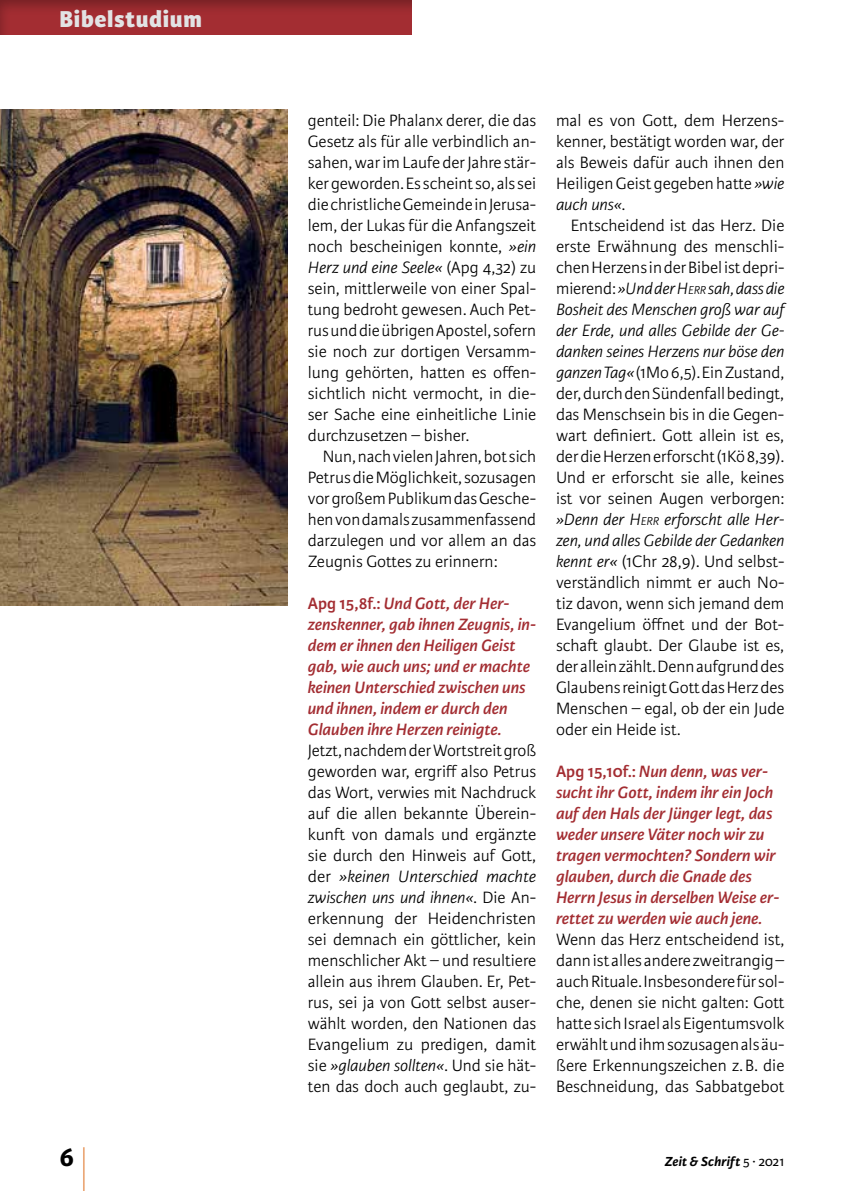
<style>
.page{position:relative;width:844px;height:1191px;background:#fff}
.page>*{position:absolute;margin:0;border:0;box-sizing:border-box;transform-origin:0 0}
.t1{font:300 59.5px "Karmina Sans Basic";color:#df7427;scale:.29 1}
.t2{font:700 28px "Karmina Sans Basic";color:#000}
.t3{font:800 24.5px "Karmina Sans Basic";letter-spacing:.025em;color:#e2e3e4}
.t4{font:300 17.5px/21px "Karmina Sans Basic";color:#000;text-align:justify}
.t5{font:italic 600 17.5px/21px "Karmina Sans Basic";color:#a32d32}
.t6{font:italic 700 14px "Karmina Sans Basic";letter-spacing:.015em;color:#000}
.s1{font-style:italic}
.s2{font-style:normal}
.s3{font-style:italic;font-size:12.25px}
.s4{font-weight:400;font-style:normal}
</style>
<div class="page">
<div style="left:0;top:0;width:413px;height:35px;background:#000;opacity:.3"></div>
<img style="left:0;top:109px;width:288px;height:496px">
<h3 class="t3" style="left:60px;top:4px;width:144px">Bibelstudium</h3>
<p class="t4" style="left:308px;top:110px;width:230px">genteil: Die Phalanx derer, die das Gesetz als für alle verbindlich an&shy;sahen, war im Laufe der Jahre stär&shy;ker geworden. Es scheint so, als sei die christliche Gemeinde in Jerusa&shy;lem, der Lukas für die Anfangszeit noch bescheinigen konnte, <span class="s1">»ein Herz und eine Seele«</span> (Apg 4,32) zu sein, mittlerweile von einer Spal&shy;tung bedroht gewesen. Auch Pet&shy;rus und die übrigen Apostel, sofern sie noch zur dortigen Versamm&shy;lung gehörten, hatten es offen&shy;sichtlich nicht vermocht, in die&shy;ser Sache eine einheitliche Linie durchzusetzen – bisher.</p>
<p class="t4" style="left:308px;top:446px;width:230px;text-indent:15px">Nun, nach vielen Jahren, bot sich Petrus die Möglichkeit, sozusagen vor großem Publikum das Gesche&shy;hen von damals zusammenfassend darzulegen und vor allem an das Zeugnis Gottes zu erinnern:</p>
<p class="t5" style="left:308px;top:593px;width:230px"><span class="s2">Apg 15,8f.:</span> Und Gott, der Her&shy;zenskenner, gab ihnen Zeugnis, in&shy;dem er ihnen den Heiligen Geist gab, wie auch uns; und er machte keinen Unterschied zwischen uns und ihnen, indem er durch den<br>Glauben ihre Herzen reinigte.</p>
<p class="t4" style="left:308px;top:740px;width:230px">Jetzt, nachdem der Wortstreit groß geworden war, ergriff also Petrus das Wort, verwies mit Nachdruck auf die allen bekannte Überein&shy;kunft von damals und ergänzte sie durch den Hinweis auf Gott, der <span class="s1">»keinen Unterschied machte zwischen uns und ihnen«</span>. Die An&shy;erkennung der Heidenchristen sei demnach ein göttlicher, kein menschlicher Akt – und resultiere allein aus ihrem Glauben. Er, Pet&shy;rus, sei ja von Gott selbst auser&shy;wählt worden, den Nationen das Evangelium zu predigen, damit sie <span class="s1">»glauben sollten«</span>. Und sie hät&shy;ten das doch auch geglaubt, zu-</p>
<p class="t4" style="left:556px;top:110px;width:230px">mal es von Gott, dem Herzens&shy;kenner, bestätigt worden war, der als Beweis dafür auch ihnen den Heiligen Geist gegeben hatte <span class="s1">»wie auch uns«</span>.</p>
<p class="t4" style="left:556px;top:215px;width:230px;text-indent:15px">Entscheidend ist das Herz. Die erste Erwähnung des menschli&shy;chen Herzens in der Bibel ist depri&shy;mierend: <span class="s1">»Und der</span> <span class="s1">H</span><span class="s3">ERR</span> <span class="s1">sah, dass die Bosheit des Menschen groß war auf der Erde, und alles Gebilde der Ge&shy;danken seines Herzens nur böse den ganzen Tag«</span> (1Mo 6,5). Ein Zustand, der, durch den Sündenfall bedingt, das Menschsein bis in die Gegen&shy;wart definiert. Gott allein ist es, der die Herzen erforscht (1Kö 8,39).<br>Und er erforscht sie alle, keines ist vor seinen Augen verborgen: <span class="s1">»Denn der</span> <span class="s1">H</span><span class="s3">ERR</span> <span class="s1">erforscht alle Her&shy;zen, und alles Gebilde der Gedanken kennt er«</span> (1Chr 28,9). Und selbst&shy;verständlich nimmt er auch No&shy;tiz davon, wenn sich jemand dem Evangelium öffnet und der Bot&shy;schaft glaubt. Der Glaube ist es, der allein zählt. Denn aufgrund des Glaubens reinigt Gott das Herz des Menschen – egal, ob der ein Jude oder ein Heide ist.</p>
<p class="t5" style="left:556px;top:761px;width:225px"><span class="s2">Apg 15,10f.:</span> Nun denn, was ver&shy;sucht ihr Gott, indem ihr ein Joch auf den Hals der Jünger legt, das weder unsere Väter noch wir zu tragen vermochten? Sondern wir glauben, durch die Gnade des<br>Herrn Jesus in derselben Weise er&shy;rettet zu werden wie auch jene.</p>
<p class="t4" style="left:556px;top:929px;width:230px">Wenn das Herz entscheidend ist, dann ist alles andere zweitrangig – auch Rituale. Insbesondere für sol&shy;che, denen sie nicht galten: Gott hatte sich Israel als Eigentumsvolk erwählt und ihm sozusagen als äu&shy;ßere Erkennungszeichen z.B. die Beschneidung, das Sabbatgebot</p>
<h2 class="t2" style="left:60px;top:1141px;width:16px">6</h2>
<h1 class="t1" style="left:82px;top:1140px;width:17px">|</h1>
<p class="t6" style="left:664px;top:1153px;width:121px">Zeit &amp; Schrift <span class="s4">5 ∙ 2021</span></p>
</div>
